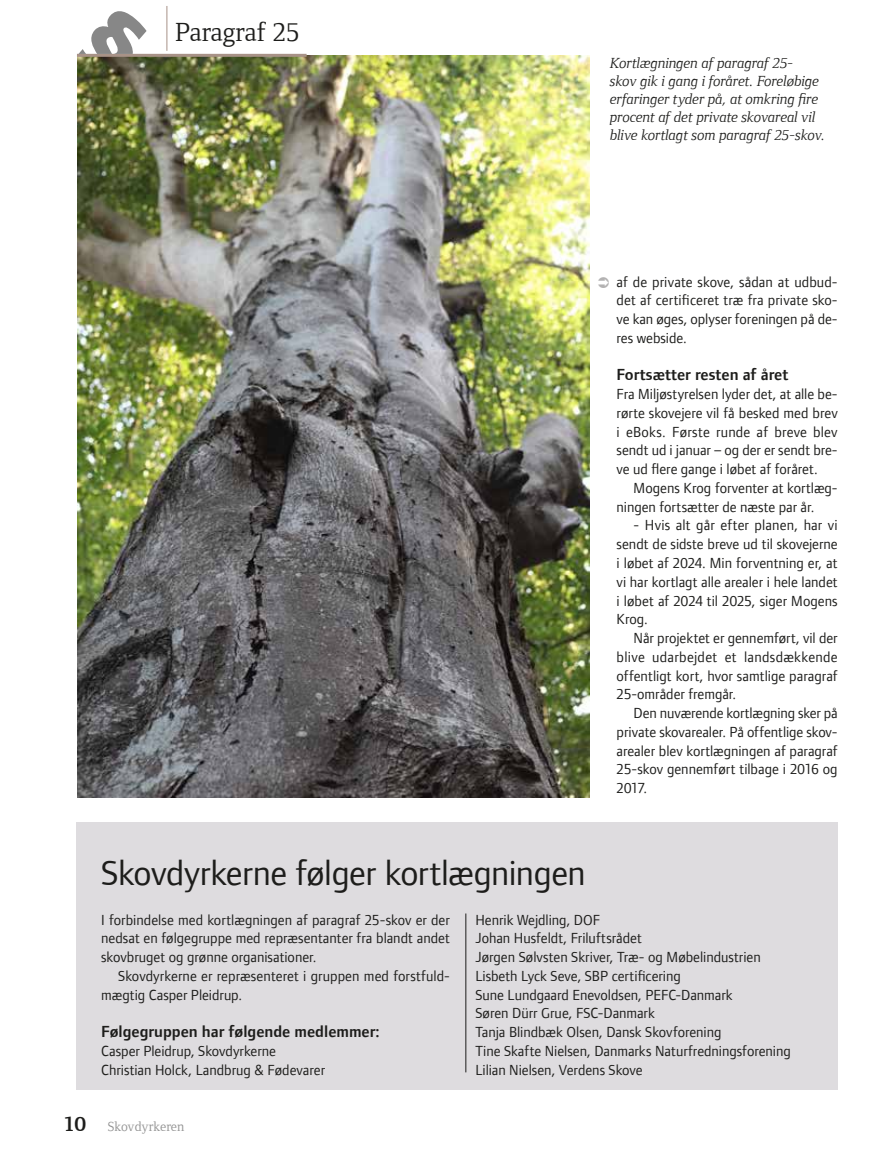
<style>
.page{position:relative;width:893px;height:1149px;background:#fff}
.page>*{position:absolute;margin:0;border:0;box-sizing:border-box;transform-origin:0 0}
.t1{font:36px "Foundry Form Sans";letter-spacing:-.01em;color:#1d1d1b}
.t2{font:27px "Foundry Form Serif";color:#1d1d1b}
.t3{font:600 16.5px "Foundry Form Sans";color:#1d1d1b}
.t4{font:15px/18.8px "Foundry Form Sans";color:#1d1d1b;text-align:justify}
.t5{font:italic 15px/18px "Foundry Form Serif";color:#1d1d1b}
.t6{font:13.5px "Foundry Form Serif";color:#909090}
.s1{font-weight:700;font-size:21px;color:#1d1d1b}
</style>
<div class="page">
<div style="left:77px;top:821px;width:761px;height:268px;background:#dedcdf"></div>
<img style="left:77px;top:55px;width:512px;height:742px">
<hr style="left:77px;top:54px;width:230px;height:3px;background:#a89287">
<hr style="left:167px;top:6px;width:1px;height:45px;background:#a89287">
<svg style="left:78px;top:11px;width:69px;height:43px"></svg>
<hr style="left:465px;top:913px;width:1px;height:158px;background:#1d1d1b">
<h2 class="t2" style="left:175px;top:17px;width:126px">Paragraf 25</h2>
<p class="t5" style="left:610px;top:54px;width:216px">Kortlægningen af paragraf 25-<br>skov gik i gang i foråret. Foreløbige erfaringer tyder på, at omkring fire procent af det private skovareal vil blive kortlagt som paragraf 25-skov.</p>
<p class="t4" style="left:617px;top:272px;width:223px">af de private skove, sådan at udbud&shy;det af certificeret træ fra private sko&shy;ve kan øges, oplyser foreningen på de&shy;res webside.</p>
<p class="t3" style="left:617px;top:365px;width:173px">Fortsætter resten af året</p>
<p class="t4" style="left:617px;top:384px;width:223px">Fra Miljøstyrelsen lyder det, at alle be&shy;rørte skovejere vil få besked med brev i eBoks. Første runde af breve blev sendt ud i januar – og der er sendt bre&shy;ve ud flere gange i løbet af foråret.</p>
<p class="t4" style="left:617px;top:478px;width:223px;text-indent:17px">Mogens Krog forventer at kortlæg&shy;ningen fortsætter de næste par år.</p>
<p class="t4" style="left:617px;top:516px;width:223px;text-indent:17px">- Hvis alt går efter planen, har vi sendt de sidste breve ud til skovejerne i løbet af 2024. Min forventning er, at vi har kortlagt alle arealer i hele landet i løbet af 2024 til 2025, siger Mogens Krog.</p>
<p class="t4" style="left:617px;top:628px;width:223px;text-indent:17px">Når projektet er gennemført, vil der blive udarbejdet et landsdækkende offentligt kort, hvor samtlige paragraf 25-områder fremgår.</p>
<p class="t4" style="left:617px;top:703px;width:223px;text-indent:17px">Den nuværende kortlægning sker på private skovarealer. På offentlige skov&shy;arealer blev kortlægningen af paragraf 25-skov gennemført tilbage i 2016 og 2017.</p>
<h1 class="t1" style="left:101px;top:852px;width:486px">Skovdyrkerne følger kortlægningen</h1>
<p class="t4" style="left:101px;top:909px;width:350px">I forbindelse med kortlægningen af paragraf 25-skov er der nedsat en følgegruppe med repræsentanter fra blandt andet skovbruget og grønne organisationer.</p>
<p class="t4" style="left:101px;top:966px;width:350px;text-indent:17px">Skovdyrkerne er repræsenteret i gruppen med forstfuld&shy;mægtig Casper Pleidrup.</p>
<p class="t3" style="left:101px;top:1022px;width:280px">Følgegruppen har følgende medlemmer:</p>
<p class="t4" style="left:101px;top:1041px;width:225px">Casper Pleidrup, Skovdyrkerne<br>Christian Holck, Landbrug &amp; Fødevarer</p>
<p class="t4" style="left:475px;top:909px;width:317px;text-align:left">Henrik Wejdling, DOF<br>Johan Husfeldt, Friluftsrådet<br>Jørgen Sølvsten Skriver, Træ- og Møbelindustrien Lisbeth Lyck Seve, SBP certificering<br>Sune Lundgaard Enevoldsen, PEFC-Danmark<br>Søren Dürr Grue, FSC-Danmark<br>Tanja Blindbæk Olsen, Dansk Skovforening<br>Tine Skafte Nielsen, Danmarks Naturfredningsforening Lilian Nielsen, Verdens Skove</p>
<p class="t6" style="left:64px;top:1118px;width:122px"><span class="s1">10</span> Skovdyrkeren</p>
</div>
